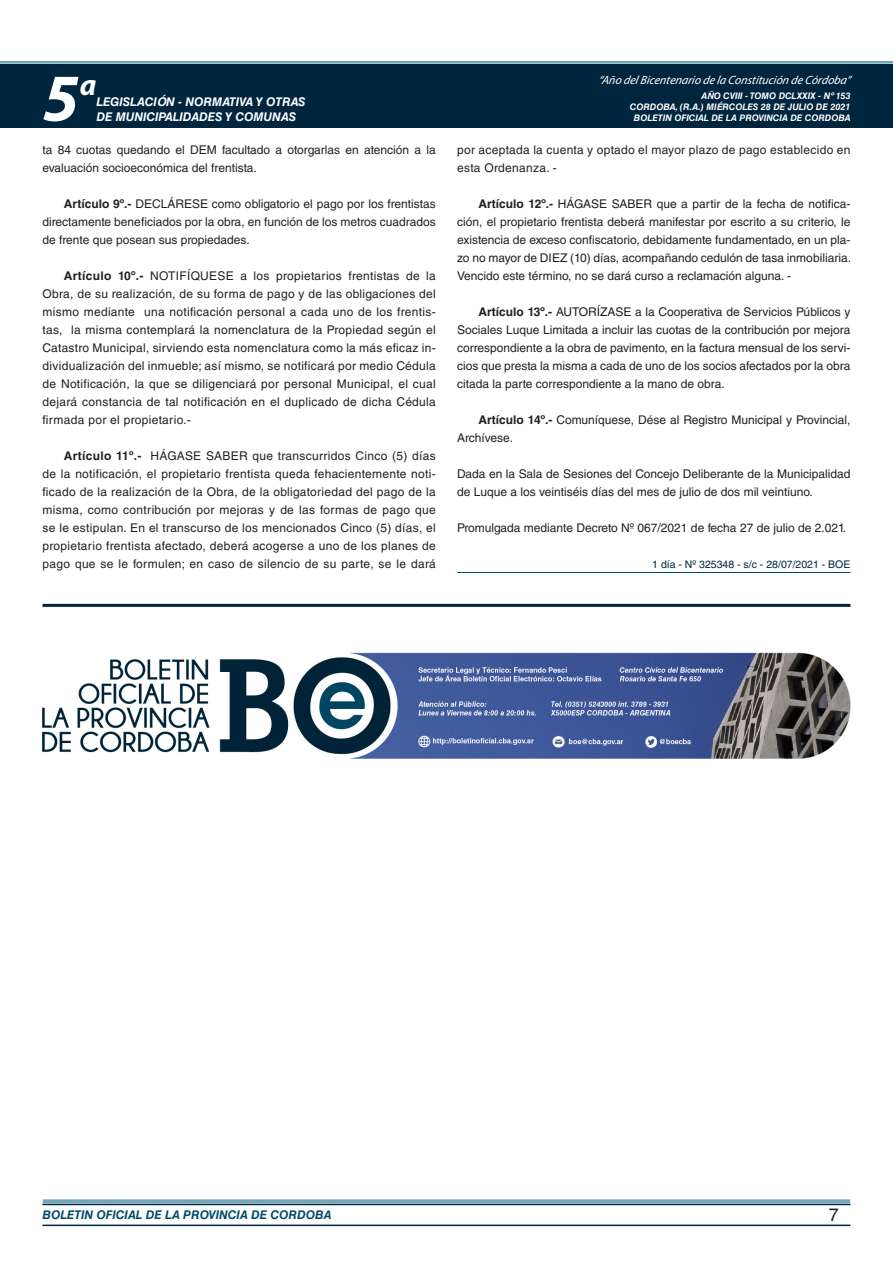
<style>
.page{position:relative;width:893px;height:1263px;background:#fff}
.page>*{position:absolute;margin:0;border:0;box-sizing:border-box;transform-origin:0 0}
.t1{font:italic 700 67.5px "Myriad Pro";color:#fff}
.t2{font:italic 700 30px "Myriad Pro";color:#fff}
.t3{font:18px "Helvetica LT Std";color:#231f20}
.BASE{font:12px/18px "Helvetica LT Std";color:#231f20;text-align:justify}
.BASE-2{font:12px/18px "Helvetica LT Std";letter-spacing:.025em;color:#231f20}
.t4{font:italic 700 12px "Helvetica LT Std";color:#fff}
.t5{font:italic 12px "Myriad Pro";color:#fff}
.t6{font:italic 700 12px "Helvetica LT Std";color:#004b6c}
.FECHA_DE_VENCIMIENTO{font:10.5px "Helvetica LT Std";color:#00263f}
.t7{font:italic 700 9px/10.8px "Helvetica LT Std";color:#fff;text-align:right}
.s1{font-weight:700}
</style>
<div class="page">
<div style="left:0;top:61px;width:893px;height:6px;background:#fff;opacity:.75"></div>
<div style="left:0;top:64px;width:893px;height:64px;background:#00263f"></div>
<hr style="left:43px;top:1224px;width:807px;height:2px;background:#00263f">
<div style="left:42px;top:1198px;width:809px;height:8px;background:#fff;opacity:.75"></div>
<hr style="left:457px;top:572px;width:393px;height:1px;background:#004b6c">
<hr style="left:43px;top:604px;width:807px;height:3px;background:#00263f">
<img style="left:43px;top:652px;width:808px;height:107px">
<h1 class="t1" style="left:43px;top:54px;width:38px">5</h1>
<h2 class="t2" style="left:80px;top:66px;width:18px">a</h2>
<p class="t4" style="left:96px;top:95px;width:211px">LEGISLACIÓN - NORMATIVA Y OTRAS</p>
<p class="t4" style="left:96px;top:109px;width:201px">DE MUNICIPALIDADES Y COMUNAS</p>
<p class="t5" style="left:598px;top:72px;width:254px">“Año delBicentenario de la Constitución de Córdoba”</p>
<p class="t7" style="left:630px;top:91px;width:222px">AÑO CVIII - TOMO DCLXXIX - Nº 153<br>CORDOBA, (R.A.) MIÉRCOLES 28 DE JULIO DE 2021<br>BOLETIN OFICIAL DE LA PROVINCIA DE CORDOBA</p>
<p class="BASE" style="left:43px;top:141px;width:395px">ta 84 cuotas quedando el DEM facultado a otorgarlas en atención a la evaluación socioeconómica del frentista.</p>
<p class="BASE" style="left:43px;top:195px;width:395px;text-indent:21px"><span class="s1">Artículo 9º.-</span> DECLÁRESE como obligatorio el pago por los frentistas directamente beneficiados por la obra, en función de los metros cuadrados de frente que posean sus propiedades.</p>
<p class="BASE" style="left:43px;top:267px;width:395px;text-indent:21px"><span class="s1">Artículo 10º.-</span> NOTIFÍQUESE a los propietarios frentistas de la Obra, de su realización, de su forma de pago y de las obligaciones del mismo mediante una notificación personal a cada uno de los frentis&shy;tas, la misma contemplará la nomenclatura de la Propiedad según el Catastro Municipal, sirviendo esta nomenclatura como la más eficaz in&shy;dividualización del inmueble; así mismo, se notificará por medio Cédula de Notificación, la que se diligenciará por personal Municipal, el cual dejará constancia de tal notificación en el duplicado de dicha Cédula firmada por el propietario.-</p>
<p class="BASE" style="left:43px;top:447px;width:395px;text-indent:21px"><span class="s1">Artículo 11º.-</span> HÁGASE SABER que transcurridos Cinco (5) días de la notificación, el propietario frentista queda fehacientemente noti&shy;ficado de la realización de la Obra, de la obligatoriedad del pago de la misma, como contribución por mejoras y de las formas de pago que se le estipulan. En el transcurso de los mencionados Cinco (5) días, el propietario frentista afectado, deberá acogerse a uno de los planes de pago que se le formulen; en caso de silencio de su parte, se le dará</p>
<p class="BASE-2" style="left:457px;top:141px;width:395px">por aceptada la cuenta y optado el mayor plazo de pago establecido en esta Ordenanza. -</p>
<p class="BASE" style="left:457px;top:195px;width:396px;text-indent:21px"><span class="s1">Artículo 12º.-</span> HÁGASE SABER que a partir de la fecha de notifica&shy;ción, el propietario frentista deberá manifestar por escrito a su criterio, le existencia de exceso confiscatorio, debidamente fundamentado, en un pla&shy;zo no mayor de DIEZ (10) días, acompañando cedulón de tasa inmobiliaria.<br>Vencido este término, no se dará curso a reclamación alguna. -</p>
<p class="BASE" style="left:457px;top:303px;width:395px;text-indent:21px"><span class="s1">Artículo 13º.-</span> AUTORÍZASE a la Cooperativa de Servicios Públicos y Sociales Luque Limitada a incluir las cuotas de la contribución por mejora correspondiente a la obra de pavimento, en la factura mensual de los servi&shy;cios que presta la misma a cada de uno de los socios afectados por la obra citada la parte correspondiente a la mano de obra.</p>
<p class="BASE" style="left:457px;top:411px;width:395px;text-indent:21px"><span class="s1">Artículo 14º.-</span> Comuníquese, Dése al Registro Municipal y Provincial,<br>Archívese.</p>
<p class="BASE" style="left:457px;top:465px;width:395px">Dada en la Sala de Sesiones del Concejo Deliberante de la Municipalidad de Luque a los veintiséis días del mes de julio de dos mil veintiuno.</p>
<p class="BASE" style="left:457px;top:519px;width:391px">Promulgada mediante Decreto Nº 067/2021 de fecha 27 de julio de 2.021.</p>
<p class="FECHA_DE_VENCIMIENTO" style="left:652px;top:558px;width:200px">1 día - Nº 325348 - s/c - 28/07/2021 - BOE</p>
<p class="t6" style="left:43px;top:1208px;width:290px">BOLETIN OFICIAL DE LA PROVINCIA DE CORDOBA</p>
<h3 class="t3" style="left:829px;top:1204px;width:12px">7</h3>
</div>
